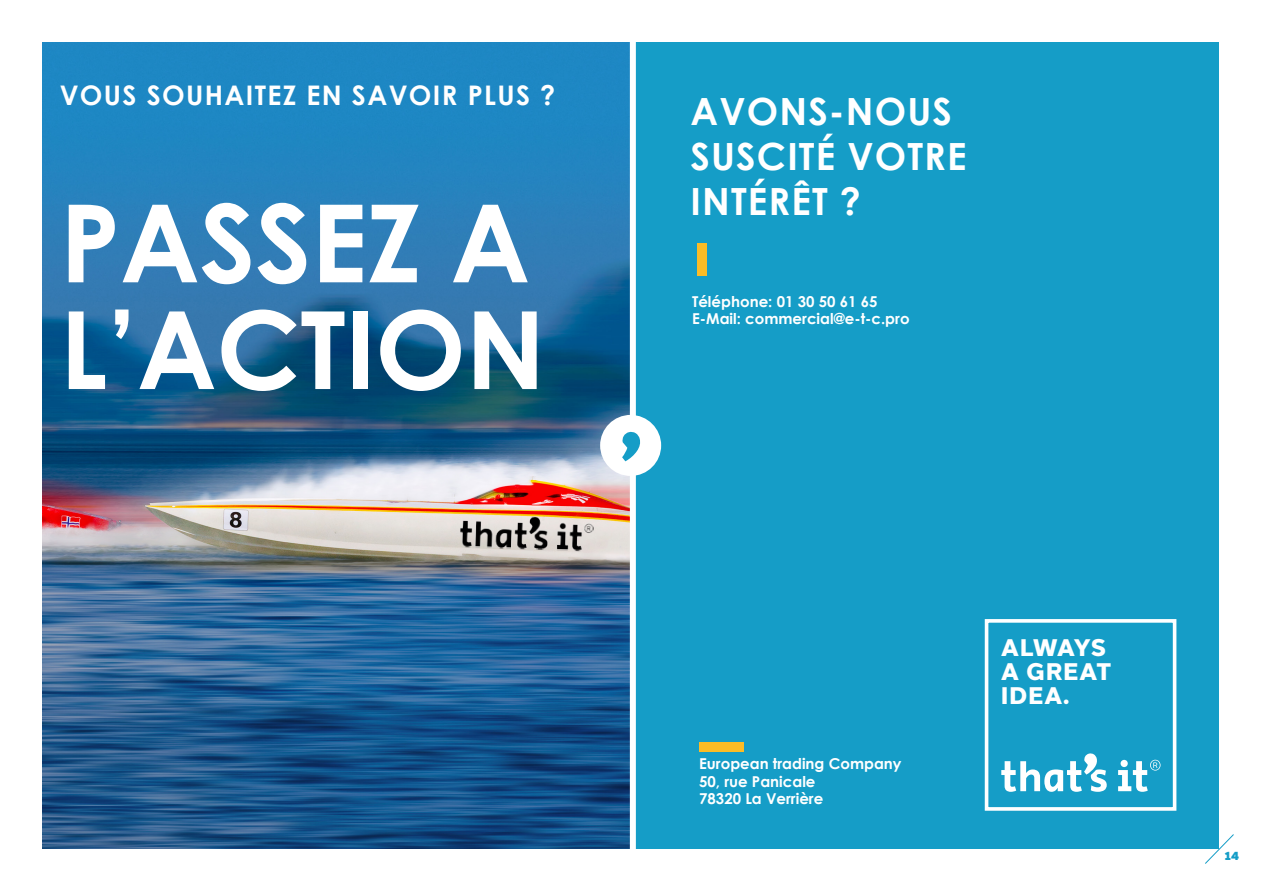
<style>
.page{position:relative;width:1263px;height:893px;background:#fff}
.page>*{position:absolute;margin:0;border:0;box-sizing:border-box;transform-origin:0 0}
.t1{font:700 108px/106.6px "Century Gothic";letter-spacing:-.005em;color:#fff}
.t2{font:700 37.5px/45px "Century Gothic";letter-spacing:.03em;color:#fff}
.t3{font:700 27px "Century Gothic";letter-spacing:.05em;color:#fff}
.t4{font:800 24px/24px "Halcom";letter-spacing:.02em;color:#fff}
.t5{font:700 15px/17.5px "Century Gothic";color:#fff}
.t6{font:900 12px "Halcom";color:#159dc7}
</style>
<div class="page">
<img style="left:43px;top:42px;width:587px;height:807px">
<div style="left:631px;top:42px;width:588px;height:807px;background:#159dc7"></div>
<svg style="left:1001px;top:753px;width:159px;height:39px"></svg>
<div style="left:985px;top:619px;width:191px;height:192px;border:4px solid #fff"></div>
<div style="left:699px;top:742px;width:45px;height:10px;background:#fbbc26"></div>
<div style="left:600px;top:415px;width:61px;height:61px;background:#fff;border-radius:50%"></div>
<div style="left:630px;top:33px;width:6px;height:828px;background:#fff"></div>
<svg style="left:622px;top:432px;width:19px;height:29px"></svg>
<div style="left:697px;top:244px;width:10px;height:32px;background:#fbbc26"></div>
<svg style="left:1205px;top:834px;width:29px;height:30px"></svg>
<img style="left:460px;top:514px;width:134px;height:38px">
<p class="t3" style="left:60px;top:75px;width:497px">VOUS SOUHAITEZ EN SAVOIR PLUS ?</p>
<p class="t1" style="left:60px;top:185px;width:487px">PASSEZ A<br>L’ACTION</p>
<p class="t2" style="left:690px;top:87px;width:277px">AVONS-NOUS<br>SUSCITÉ VOTRE<br>INTÉRÊT ?</p>
<p class="t5" style="left:692px;top:292px;width:219px;line-height:17.1px">Téléphone: 01 30 50 61 65<br>E-Mail: commercial@e-t-c.pro</p>
<p class="t5" style="left:699px;top:754px;width:204px">European trading Company<br>50, rue Panicale<br>78320 La Verrière</p>
<p class="t4" style="left:1001px;top:634px;width:112px">ALWAYS<br>A GREAT<br>IDEA.</p>
<p class="t6" style="left:1225px;top:846px;width:16px">14</p>
</div>
